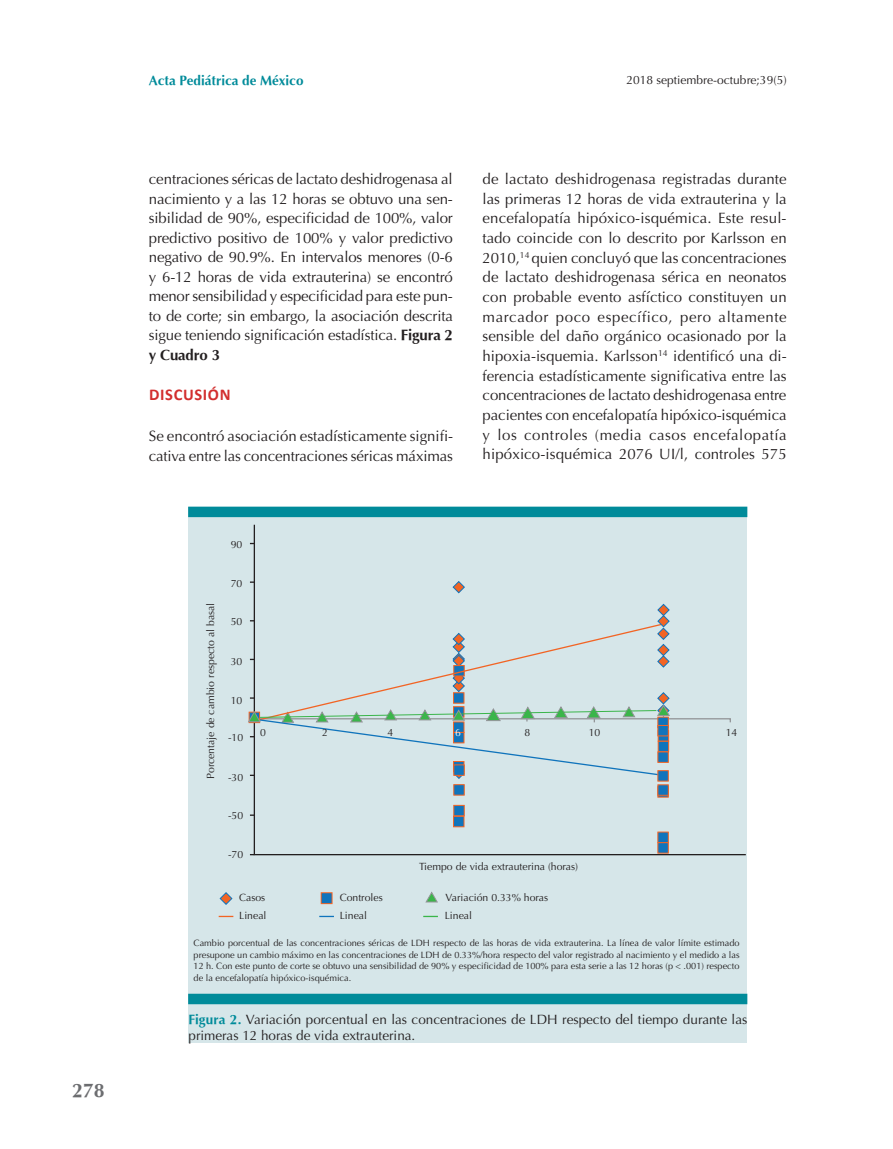
<style>
.page{position:relative;width:893px;height:1149px;background:#fff}
.page>*{position:absolute;margin:0;border:0;box-sizing:border-box;transform-origin:0 0}
.t1{font:700 19.5px "Optima";color:#6c6d70}
.t2{font:700 16.5px "Calibri";letter-spacing:.04em;color:#d22e2e}
.t3{font:15px/19.6px "Optima";letter-spacing:-.005em;color:#231f20;text-align:justify}
.t4{font:13.5px/16.5px "Optima";color:#231f20}
.t5{font:700 13.5px "Optima";color:#008b9a}
.t6{font:12px "Optima";color:#231f20}
.t7{font:10.5px "Optima";color:#231f20}
.t8{font:10.5px "Optima";color:#fff}
.t9{font:9.15px/11.7px "Optima";color:#231f20;text-align:justify}
.s1{font-weight:700}
.s2{font-weight:700;color:#008b9a}
</style>
<div class="page">
<div style="left:188px;top:507px;width:559px;height:535px;background:#d6e6e9"></div>
<div style="left:188px;top:506px;width:559px;height:11px;background:#008b9a"></div>
<div style="left:188px;top:993px;width:559px;height:10px;background:#008b9a"></div>
<svg style="left:253px;top:524px;width:493px;height:331px"></svg>
<svg style="left:452px;top:580px;width:14px;height:14px"></svg>
<svg style="left:657px;top:830px;width:12px;height:23px"></svg>
<svg style="left:453px;top:804px;width:12px;height:23px"></svg>
<svg style="left:219px;top:892px;width:14px;height:13px"></svg>
<div style="left:321px;top:892px;width:11px;height:11px;background:#1074bc"></div>
<div style="left:321px;top:892px;width:12px;height:11px;border:1px solid #f26424"></div>
<svg style="left:425px;top:891px;width:13px;height:11px"></svg>
<svg style="left:219px;top:915px;width:14px;height:1px"></svg>
<svg style="left:423px;top:915px;width:15px;height:1px"></svg>
<svg style="left:319px;top:915px;width:15px;height:1px"></svg>
<svg style="left:248px;top:603px;width:484px;height:194px"></svg>
<h1 class="t1" style="left:72px;top:1079px;width:34px">278</h1>
<p class="t5" style="left:149px;top:73px;width:156px">Acta Pediátrica de México</p>
<p class="t6" style="left:627px;top:73px;width:162px">2018 septiembre-octubre;39(5)</p>
<p class="t3" style="left:149px;top:169px;width:306px">centraciones séricas de lactato deshidrogenasa al nacimiento y a las 12 horas se obtuvo una sen&shy;sibilidad de 90%, especificidad de 100%, valor predictivo positivo de 100% y valor predictivo negativo de 90.9%. En intervalos menores (0-6 y 6-12 horas de vida extrauterina) se encontró menor sensibilidad y especificidad para este pun&shy;to de corte; sin embargo, la asociación descrita sigue teniendo significación estadística. <span class="s1">Figura 2 y Cuadro 3</span></p>
<p class="t2" style="left:149px;top:384px;width:83px">DISCUSIÓN</p>
<p class="t3" style="left:149px;top:426px;width:306px">Se encontró asociación estadísticamente signifi&shy;cativa entre las concentraciones séricas máximas</p>
<p class="t3" style="left:483px;top:169px;width:306px">de lactato deshidrogenasa registradas durante las primeras 12 horas de vida extrauterina y la encefalopatía hipóxico-isquémica. Este resul&shy;tado coincide con lo descrito por Karlsson en 2010,<sup>14</sup> quien concluyó que las concentraciones de lactato deshidrogenasa sérica en neonatos con probable evento asfíctico constituyen un marcador poco específico, pero altamente sensible del daño orgánico ocasionado por la hipoxia-isquemia. Karlsson<sup>14</sup> identificó una di&shy;ferencia estadísticamente significativa entre las concentraciones de lactato deshidrogenasa entre pacientes con encefalopatía hipóxico-isquémica y los controles (media casos encefalopatía hipóxico-isquémica 2076 UI/l, controles 575</p>
<p class="t7" style="left:204px;top:778px;width:177px;rotate:-90deg">Porcentaje de cambio respecto al basal</p>
<p class="t7" style="left:231px;top:538px;width:13px">90</p>
<p class="t7" style="left:231px;top:577px;width:13px">70</p>
<p class="t7" style="left:231px;top:615px;width:13px">50</p>
<p class="t7" style="left:231px;top:655px;width:13px">30</p>
<p class="t7" style="left:231px;top:693px;width:13px">10</p>
<p class="t7" style="left:228px;top:731px;width:17px">-10</p>
<p class="t7" style="left:228px;top:771px;width:17px">-30</p>
<p class="t7" style="left:228px;top:809px;width:17px">-50</p>
<p class="t7" style="left:228px;top:848px;width:17px">-70</p>
<p class="t7" style="left:260px;top:726px;width:7px">0</p>
<p class="t7" style="left:322px;top:726px;width:7px">2</p>
<p class="t7" style="left:387px;top:726px;width:7px">4</p>
<p class="t8" style="left:455px;top:726px;width:7px">6</p>
<p class="t7" style="left:524px;top:726px;width:7px">8</p>
<p class="t7" style="left:589px;top:726px;width:13px">10</p>
<p class="t7" style="left:726px;top:726px;width:13px">14</p>
<p class="t7" style="left:419px;top:860px;width:160px">Tiempo de vida extrauterina (horas)</p>
<p class="t7" style="left:239px;top:890px;width:28px">Casos</p>
<p class="t7" style="left:340px;top:891px;width:45px">Controles</p>
<p class="t7" style="left:445px;top:890px;width:104px">Variación 0.33% horas</p>
<p class="t9" style="left:194px;top:936px;width:547px">Cambio porcentual de las concentraciones séricas de LDH respecto de las horas de vida extrauterina. La línea de valor límite estimado presupone un cambio máximo en las concentraciones de LDH de 0.33%/hora respecto del valor registrado al nacimiento y el medido a las 12 h. Con este punto de corte se obtuvo una sensibilidad de 90% y especificidad de 100% para esta serie a las 12 horas (p &lt; .001) respecto de la encefalopatía hipóxico-isquémica.</p>
<p class="t7" style="left:239px;top:909px;width:29px">Lineal</p>
<p class="t7" style="left:340px;top:909px;width:29px">Lineal</p>
<p class="t7" style="left:445px;top:909px;width:29px">Lineal</p>
<p class="t4" style="left:188px;top:1010px;width:560px"><span class="s2">Figura 2.</span> Variación porcentual en las concentraciones de LDH respecto del tiempo durante las primeras 12 horas de vida extrauterina.</p>
</div>
